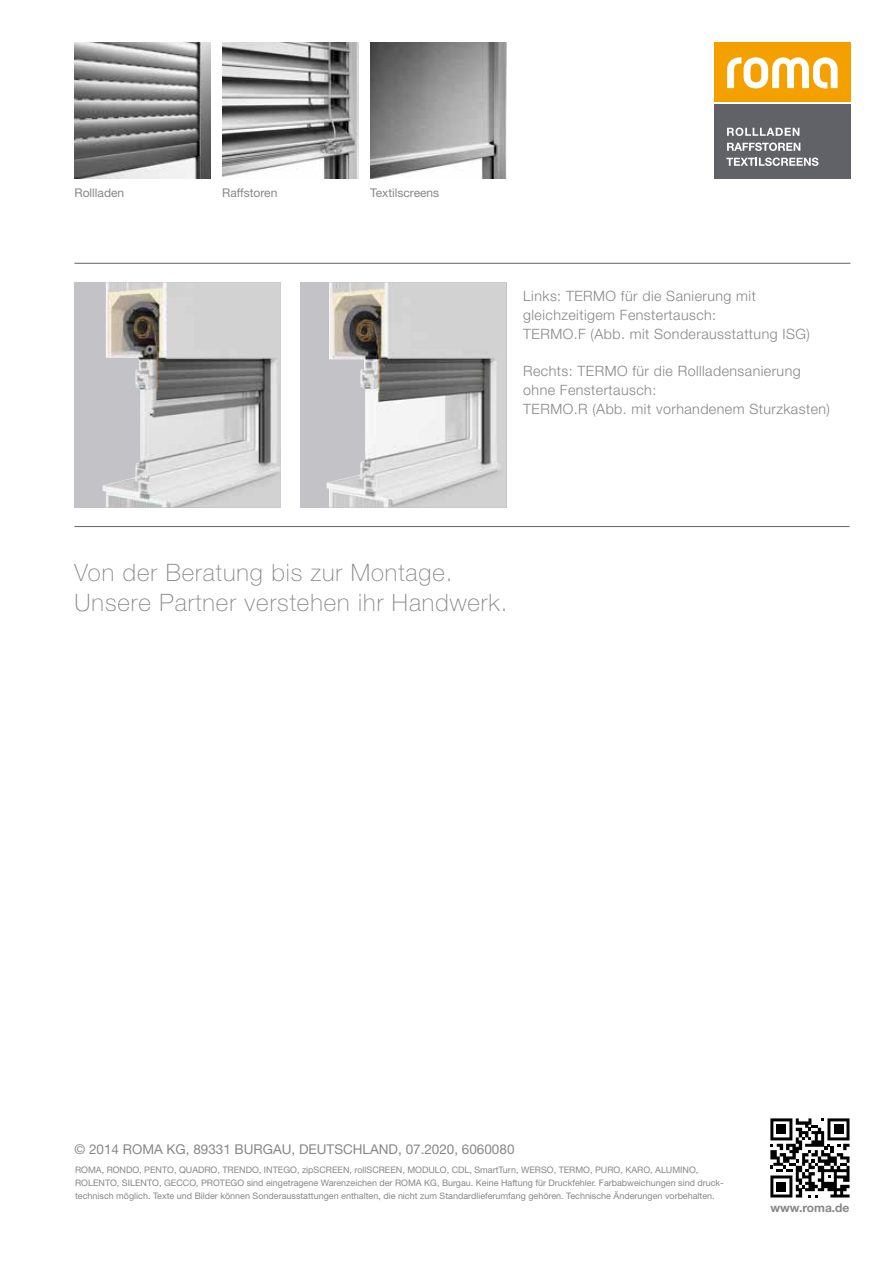
<style>
.page{position:relative;width:893px;height:1263px;background:#fff}
.page>*{position:absolute;margin:0;border:0;box-sizing:border-box;transform-origin:0 0}
.t1{font:100 24px/30px "Helvetica Neue LT Std";letter-spacing:.04em;color:#878787}
.t2{font:300 14.25px/18.8px "Helvetica Neue LT Std";letter-spacing:.03em;color:#878787}
.t3{font:13.5px "Helvetica Neue LT Std";color:#878787}
.t4{font:12px "Helvetica Neue LT Std";color:#878787}
.t5{font:700 12px "Helvetica Neue LT Std";color:#878787}
.t6{font:9px/12.9px "Helvetica Neue LT Std";color:#878787}
</style>
<div class="page">
<svg style="left:770px;top:1118px;width:79px;height:79px"></svg>
<hr style="left:75px;top:263px;width:775px;height:1px;background:#616168">
<hr style="left:75px;top:526px;width:774px;height:1px;background:#616168">
<img style="left:222px;top:43px;width:136px;height:136px">
<img style="left:370px;top:43px;width:136px;height:136px">
<img style="left:75px;top:43px;width:136px;height:136px">
<div style="left:75px;top:282px;width:206px;height:225px;background:#c2c2c7"></div>
<img style="left:103px;top:282px;width:178px;height:225px">
<div style="left:300px;top:282px;width:206px;height:225px;background:#c2c2c7"></div>
<img style="left:326px;top:282px;width:180px;height:225px">
<div style="left:714px;top:43px;width:136px;height:59px;background:#f4a100"></div>
<div style="left:714px;top:104px;width:136px;height:75px;background:#616168"></div>
<svg style="left:727px;top:57px;width:111px;height:31px"></svg>
<svg style="left:727px;top:128px;width:72px;height:8px"></svg>
<svg style="left:727px;top:143px;width:73px;height:8px"></svg>
<svg style="left:726px;top:158px;width:92px;height:8px"></svg>
<h3 class="t4" style="left:75px;top:186px;width:51px">Rollladen</h3>
<h3 class="t4" style="left:222px;top:186px;width:57px">Raffstoren</h3>
<h3 class="t4" style="left:370px;top:186px;width:71px">Textilscreens</h3>
<h2 class="t2" style="left:523px;top:286px;width:288px">Links: TERMO für die Sanierung mit gleichzeitigem Fenstertausch:<br>TERMO.F (Abb. mit Sonderausstattung ISG)</h2>
<h2 class="t2" style="left:523px;top:361px;width:308px">Rechts: TERMO für die Rollladensanierung ohne Fenstertausch:<br>TERMO.R (Abb. mit vorhandenem Sturzkasten)</h2>
<h1 class="t1" style="left:75px;top:557px;width:434px">Von der Beratung bis zur Montage.<br>Unsere Partner verstehen ihr Handwerk.</h1>
<h3 class="t3" style="left:75px;top:1141px;width:441px">© 2014 ROMA KG, 89331 BURGAU, DEUTSCHLAND, 07.2020, 6060080</h3>
<p class="t6" style="left:75px;top:1163px;width:650px">ROMA, RONDO, PENTO, QUADRO, TRENDO, INTEGO, zipSCREEN, rollSCREEN, MODULO, CDL, SmartTurn, WERSO, TERMO, PURO, KARO, ALUMINO,<br>ROLENTO, SILENTO, GECCO, PROTEGO sind eingetragene Warenzeichen der ROMA KG, Burgau. Keine Haftung für Druckfehler. Farbabweichungen sind druck&shy;technisch möglich. Texte und Bilder können Sonderausstattungen enthalten, die nicht zum Standardlieferumfang gehören. Technische Änderungen vorbehalten.</p>
<h3 class="t5" style="left:770px;top:1200px;width:81px">www.roma.de</h3>
</div>
